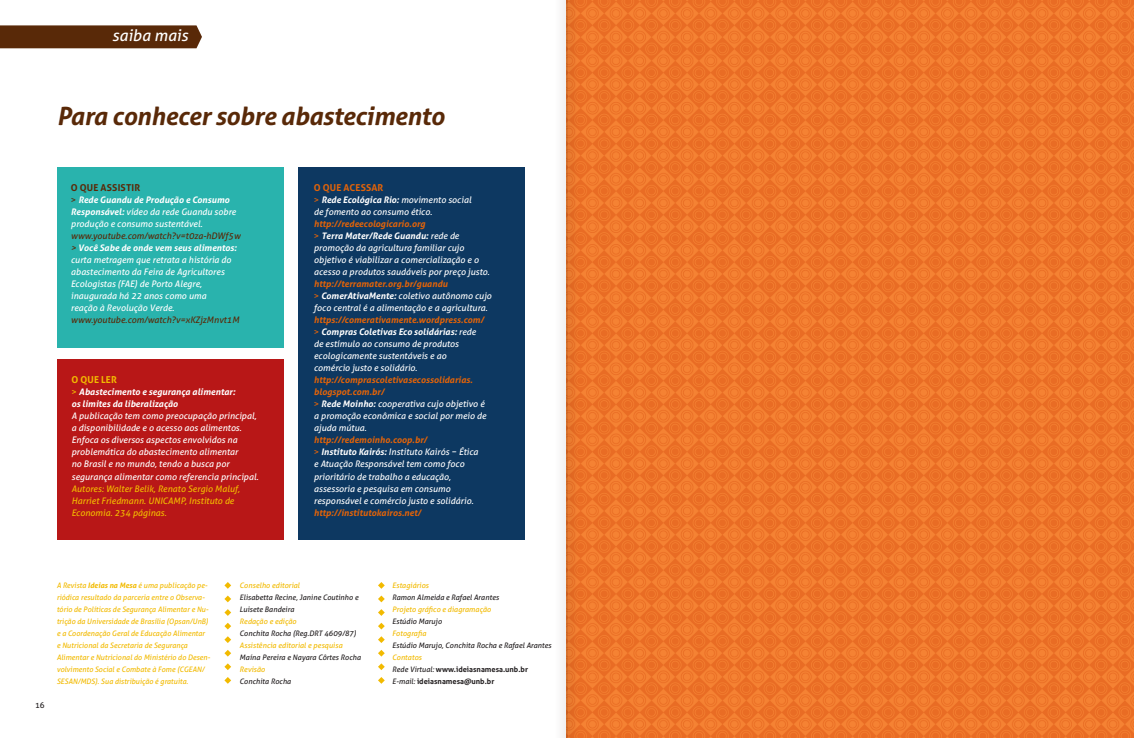
<style>
.page{position:relative;width:1134px;height:738px;background:#fff}
.page>*{position:absolute;margin:0;border:0;box-sizing:border-box;transform-origin:0 0}
.Destaque_texto{font:italic 700 25px "Aller";letter-spacing:-.015em;color:#592908}
.Seção{font:italic 16px "Aller";color:#fff}
.Título_saiba_mais{font:700 9.5px "Aller";letter-spacing:.02em;color:#592908}
.Título_saiba_mais-2{font:700 9.5px "Aller";letter-spacing:.015em;color:#e36308}
.Título_saiba_mais-3{font:700 9.5px "Aller";letter-spacing:.015em;color:#f2ba00}
.Texto_do_Box{font:italic 9px/12px "Aller";color:#fff}
.Texto_do_Box-2{font:italic 700 9px "Aller";color:#e36308}
.Texto_do_Box-3{font:italic 9px "Aller";color:#592908}
.Texto_do_Box-4{font:italic 700 9px/12px "Aller";color:#fff}
.Título_Box{font:8px "Aller";color:#231f20}
.Expediente{font:italic 7.5px/12px "Aller";color:#f2ba00}
.Expediente-2{font:italic 7.5px/12px "Aller";color:#231f20}
.Expediente-3{font:700 7.5px "Aller";color:#231f20}
.s1{font-style:normal;color:#592908}
.s2{font-weight:700}
.s3{color:#592908}
.s4{font-weight:400;font-style:normal;color:#f2ba00}
.s5{color:#f2ba00}
.s6{font-style:normal;color:#e36308}
.s7{font-weight:700;color:#e36308}
.s8{font-weight:400;font-style:italic}
</style>
<div class="page">
<div style="left:298px;top:167px;width:226px;height:372px;background:#0d3861"></div>
<div style="left:57px;top:359px;width:226px;height:180px;background:#b81717"></div>
<div style="left:57px;top:167px;width:226px;height:180px;background:#29b3ad"></div>
<img style="left:578px;top:0;width:556px;height:737px">
<svg style="left:224px;top:622px;width:7px;height:7px"></svg>
<svg style="left:224px;top:677px;width:7px;height:6px"></svg>
<svg style="left:224px;top:609px;width:7px;height:6px"></svg>
<svg style="left:224px;top:663px;width:7px;height:6px"></svg>
<svg style="left:224px;top:582px;width:7px;height:6px"></svg>
<svg style="left:224px;top:636px;width:7px;height:6px"></svg>
<svg style="left:224px;top:595px;width:7px;height:7px"></svg>
<svg style="left:224px;top:650px;width:7px;height:6px"></svg>
<svg style="left:378px;top:622px;width:7px;height:7px"></svg>
<svg style="left:378px;top:677px;width:7px;height:6px"></svg>
<svg style="left:378px;top:609px;width:7px;height:6px"></svg>
<svg style="left:378px;top:663px;width:7px;height:6px"></svg>
<svg style="left:378px;top:582px;width:7px;height:6px"></svg>
<svg style="left:378px;top:636px;width:7px;height:6px"></svg>
<svg style="left:378px;top:595px;width:7px;height:7px"></svg>
<svg style="left:378px;top:650px;width:7px;height:6px"></svg>
<div style="left:555px;top:0;width:23px;height:737px;background:#817c7b;opacity:.25"></div>
<hr style="left:567px;top:0;width:1px;height:737px;background:#d1d2d4">
<svg style="left:0;top:25px;width:202px;height:23px;background:#603213"></svg>
<div style="left:86px;top:29px;width:102px;height:15px;background:#592908"></div>
<p class="Seção" style="left:112px;top:26px;width:77px">saiba mais</p>
<p class="Destaque_texto" style="left:57px;top:101px;width:389px">Para conhecer sobre abastecimento</p>
<p class="Título_saiba_mais" style="left:71px;top:182px;width:71px">O QUE ASSISTIR</p>
<p class="Texto_do_Box" style="left:71px;top:194px;width:167px"><span class="s1">&gt;</span> <span class="s2">Rede Guandu de Produção e Consumo<br>Responsável:</span> vídeo da rede Guandu sobre produção e consumo sustentável.</p>
<p class="Texto_do_Box-3" style="left:71px;top:230px;width:171px">www.youtube.com/watch?v=t0za-hDWf5w</p>
<p class="Texto_do_Box" style="left:71px;top:242px;width:167px"><span class="s3">&gt;</span> <span class="s2">Você Sabe de onde vem seus alimentos: </span>curta metragem que retrata a história do abastecimento da Feira de Agricultores Ecologistas (FAE) de Porto Alegre, inaugurada há 22 anos como uma<br>reação à Revolução Verde.</p>
<p class="Texto_do_Box-3" style="left:71px;top:314px;width:170px">www.youtube.com/watch?v=xKZjzMnvt1M</p>
<p class="Título_saiba_mais-3" style="left:71px;top:374px;width:47px">O QUE LER</p>
<p class="Texto_do_Box-4" style="left:71px;top:386px;width:165px"><span class="s4">&gt;</span> Abastecimento e segurança alimentar: os limites da liberalização</p>
<p class="Texto_do_Box" style="left:71px;top:410px;width:189px">A publicação tem como preocupação principal, a disponibilidade e o acesso aos alimentos.<br>Enfoca os diversos aspectos envolvidos na problemática do abastecimento alimentar<br>no Brasil e no mundo, tendo a busca por segurança alimentar como referencia principal.<br><span class="s5">Autores: Walter Belik, Renato Sergio Maluf, Harriet Friedmann. UNICAMP, Instituto de Economia. 234 páginas.</span></p>
<p class="Título_saiba_mais-2" style="left:314px;top:182px;width:71px">O QUE ACESSAR</p>
<p class="Texto_do_Box" style="left:314px;top:194px;width:159px"><span class="s6">&gt;</span> <span class="s2">Rede Ecológica Rio:</span> movimento social de fomento ao consumo ético.</p>
<p class="Texto_do_Box-2" style="left:314px;top:218px;width:113px">http://redeecologicario.org</p>
<p class="Texto_do_Box" style="left:314px;top:230px;width:177px"><span class="s6">&gt;</span> <span class="s2">Terra Mater/Rede Guandu:</span> rede de promoção da agricultura familiar cujo objetivo é viabilizar a comercialização e o acesso a produtos saudáveis por preço justo.</p>
<p class="Texto_do_Box-2" style="left:314px;top:278px;width:135px">http://terramater.org.br/guandu</p>
<p class="Texto_do_Box" style="left:314px;top:290px;width:179px"><span class="s6">&gt;</span> <span class="s2">ComerAtivaMente:</span> coletivo autônomo cujo foco central é a alimentação e a agricultura. <span class="s7">https://comerativamente.wordpress.com/</span></p>
<p class="Texto_do_Box" style="left:314px;top:326px;width:164px"><span class="s6">&gt;</span> <span class="s2">Compras Coletivas Eco solidárias:</span> rede de estímulo ao consumo de produtos ecologicamente sustentáveis e ao comércio justo e solidário. <span class="s7">http://comprascoletivasecossolidarias. blogspot.com.br/</span></p>
<p class="Texto_do_Box" style="left:314px;top:398px;width:174px"><span class="s6">&gt;</span> <span class="s2">Rede Moinho:</span> cooperativa cujo objetivo é a promoção econômica e social por meio de ajuda mútua.</p>
<p class="Texto_do_Box-2" style="left:314px;top:434px;width:115px">http://redemoinho.coop.br/</p>
<p class="Texto_do_Box" style="left:314px;top:446px;width:166px"><span class="s6">&gt;</span> <span class="s2">Instituto Kairós:</span> Instituto Kairós − Ética e Atuação Responsável tem como foco prioritário de trabalho a educação, assessoria e pesquisa em consumo responsável e comércio justo e solidário.</p>
<p class="Texto_do_Box-2" style="left:314px;top:506px;width:109px">http://institutokairos.net/</p>
<p class="Título_Box" style="left:35px;top:699px;width:11px">16</p>
<p class="Expediente" style="left:57px;top:578px;width:155px">A Revista <span class="s2">Ideias na Mesa</span> é uma publicação pe&shy;riódica resultado da parceria entre o Observa&shy;tório de Políticas de Segurança Alimentar e Nu&shy;trição da Universidade de Brasília (Opsan/UnB) e a Coordenação Geral de Educação Alimentar e Nutricional da Secretaria de Segurança Alimentar e Nutricional do Ministério do Desen&shy;volvimento Social e Combate à Fome (CGEAN/ SESAN/MDS). Sua distribuição é gratuita.</p>
<p class="Expediente" style="left:240px;top:578px;width:62px">Conselho editorial</p>
<p class="Expediente-2" style="left:240px;top:590px;width:120px">Elisabetta Recine, Janine Coutinho e<br>Luisete Bandeira</p>
<p class="Expediente-2" style="left:240px;top:614px;width:118px"><span class="s5">Redação e edição<br></span>Conchita Rocha (Reg.DRT 4609/87)</p>
<p class="Expediente-2" style="left:240px;top:638px;width:123px"><span class="s5">Assistência editorial e pesquisa<br></span>Maína Pereira e Nayara Côrtes Rocha</p>
<p class="Expediente-2" style="left:240px;top:662px;width:53px"><span class="s5">Revisão<br></span>Conchita Rocha</p>
<p class="Expediente" style="left:392px;top:578px;width:38px">Estagiários</p>
<p class="Expediente-2" style="left:392px;top:590px;width:108px">Ramon Almeida e Rafael Arantes</p>
<p class="Expediente" style="left:392px;top:602px;width:100px">Projeto gráfico e diagramação</p>
<p class="Expediente-2" style="left:392px;top:614px;width:51px">Estúdio Marujo</p>
<p class="Expediente" style="left:392px;top:626px;width:36px">Fotografia</p>
<p class="Expediente-2" style="left:392px;top:638px;width:161px">Estúdio Marujo, Conchita Rocha e Rafael Arantes<br><span class="s5">Contatos</span></p>
<p class="Expediente-3" style="left:392px;top:664px;width:137px"><span class="s8">Rede Virtual:</span> www.ideiasnamesa.unb.br</p>
<p class="Expediente-3" style="left:392px;top:676px;width:104px"><span class="s8">E-mail:</span> ideiasnamesa@unb.br</p>
</div>
